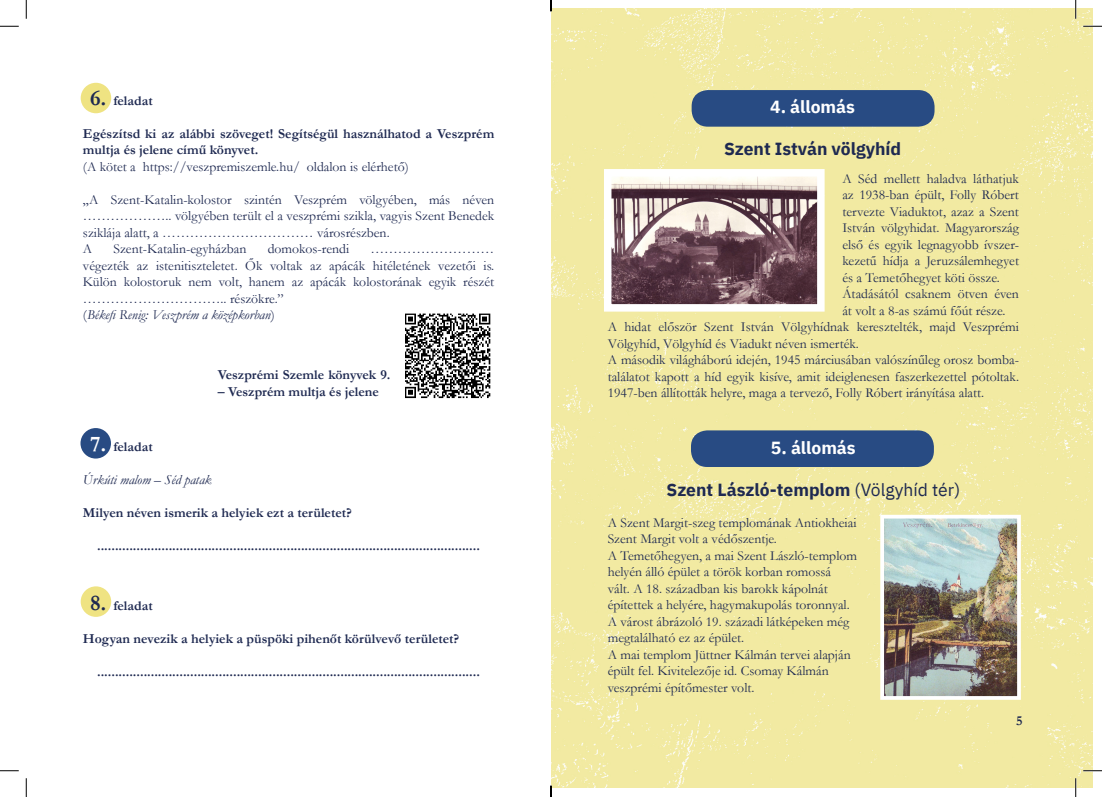
<style>
.page{position:relative;width:1102px;height:797px;background:#fff}
.page>*{position:absolute;margin:0;border:0;box-sizing:border-box;transform-origin:0 0}
.t1{font:700 17.5px "IBM Plex Sans";color:#1e2951}
.t2{font:700 17.5px "IBM Plex Sans";color:#fff}
._1törzs{font:13.75px/16.5px "Garamond";color:#1e2951}
.TÖRZS{font:700 13.75px "Garamond";color:#1e2951}
._1törzs-2{font:700 13.75px/16.5px "Garamond";color:#1e2951}
._1törzs-3{font:italic 13.75px "Garamond";color:#1e2951}
.TÖRZS-2{font:italic 13.75px "Garamond";color:#1e2951}
.s1{font-size:22.5px}
.s2{font-style:normal}
.s3{font-size:22.5px;color:#fff}
.s4{font-weight:400}
</style>
<div class="page">
<div style="left:81px;top:83px;width:30px;height:30px;background:#efe382;border-radius:50%"></div>
<div style="left:81px;top:586px;width:30px;height:31px;background:#efe382;border-radius:50%"></div>
<div style="left:80px;top:428px;width:31px;height:30px;background:#284b83;border-radius:50%"></div>
<div style="left:551px;top:9px;width:541px;height:778px;background:#f2eaa2"></div>
<div style="left:691px;top:90px;width:243px;height:37px;background:#284b83;border-radius:16px"></div>
<div style="left:691px;top:430px;width:242px;height:37px;background:#284b83;border-radius:16px"></div>
<img style="left:613px;top:178px;width:202px;height:124px">
<div style="left:604px;top:169px;width:220px;height:142px;border:8px solid #fff"></div>
<img style="left:885px;top:520px;width:130px;height:174px">
<div style="left:880px;top:515px;width:140px;height:184px;border:4px solid #fff"></div>
<img style="left:405px;top:313px;width:86px;height:86px">
<svg style="left:0;top:25px;width:19px;height:2px"></svg>
<svg style="left:1083px;top:25px;width:18px;height:2px"></svg>
<svg style="left:0;top:770px;width:19px;height:1px"></svg>
<svg style="left:1083px;top:770px;width:18px;height:1px"></svg>
<svg style="left:25px;top:0;width:2px;height:19px"></svg>
<svg style="left:25px;top:778px;width:2px;height:19px"></svg>
<svg style="left:1074px;top:0;width:2px;height:19px"></svg>
<svg style="left:1074px;top:778px;width:2px;height:19px"></svg>
<svg style="left:550px;top:785px;width:1px;height:12px"></svg>
<p class="TÖRZS" style="left:90px;top:91px;width:64px"><span class="s1">6.</span> feladat</p>
<p class="_1törzs-2" style="left:83px;top:125px;width:413px">Egészítsd ki az alábbi szöveget! Segítségül használhatod a Veszprém multja és jelene című könyvet.</p>
<p class="_1törzs" style="left:83px;top:158px;width:327px">(A kötet a https://veszpremiszemle.hu/ oldalon is elérhető)</p>
<p class="_1törzs" style="left:83px;top:191px;width:413px;text-align:justify">„A Szent-Katalin-kolostor szintén Veszprém völgyében, más néven ……………….. völgyében terült el a veszprémi szikla, vagyis Szent Benedek sziklája alatt, a …………………………… városrészben.</p>
<p class="_1törzs" style="left:83px;top:240px;width:11px">A</p>
<p class="_1törzs" style="left:113px;top:240px;width:135px">Szent-Katalin-egyházban</p>
<p class="_1törzs" style="left:268px;top:240px;width:83px">domokos-rendi</p>
<p class="_1törzs" style="left:83px;top:240px;width:413px;text-align:justify;text-indent:287px">……………………… végezték az istenitiszteletet. Ők voltak az apácák hitéletének vezetői is.<br>Külön kolostoruk nem volt, hanem az apácák kolostorának egyik részét ………………………….. részökre.”</p>
<p class="_1törzs-3" style="left:83px;top:306px;width:193px"><span class="s2">(</span>Békefi Renig: Veszprém a középkorban<span class="s2">)</span></p>
<p class="_1törzs-2" style="left:218px;top:367px;width:174px">Veszprémi Szemle könyvek 9.</p>
<p class="_1törzs-2" style="left:218px;top:383px;width:163px">– Veszprém multja és jelene</p>
<p class="TÖRZS" style="left:90px;top:437px;width:64px"><span class="s3">7.</span> feladat</p>
<p class="TÖRZS-2" style="left:83px;top:470px;width:130px">Úrkúti malom – Séd patak</p>
<p class="TÖRZS" style="left:83px;top:503px;width:270px">Milyen néven ismerik a helyiek ezt a területet?</p>
<p class="TÖRZS" style="left:97px;top:536px;width:384px">...........................................................................................................</p>
<p class="TÖRZS" style="left:90px;top:596px;width:64px"><span class="s1">8.</span> feladat</p>
<p class="TÖRZS" style="left:83px;top:629px;width:378px">Hogyan nevezik a helyiek a püspöki pihenőt körülvevő területet?</p>
<p class="TÖRZS" style="left:97px;top:662px;width:384px">...........................................................................................................</p>
<p class="t2" style="left:770px;top:93px;width:86px">4. állomás</p>
<p class="t1" style="left:724px;top:135px;width:179px">Szent István völgyhíd</p>
<p class="_1törzs" style="left:842px;top:170px;width:178px;text-align:justify">A Séd mellett haladva láthatjuk az 1938-ban épült, Folly Róbert tervezte Viaduktot, azaz a Szent István völgyhidat. Magyarország első és egyik legnagyobb ívszer&shy;kezetű hídja a Jeruzsálemhegyet és a Temetőhegyet köti össze.</p>
<p class="_1törzs" style="left:842px;top:285px;width:178px">Átadásától csaknem ötven éven át volt a 8-as számú főút része.</p>
<p class="_1törzs" style="left:607px;top:318px;width:413px">A hidat először Szent István Völgyhídnak keresztelték, majd Veszprémi<br>Völgyhíd, Völgyhíd és Viadukt néven ismerték.</p>
<p class="_1törzs" style="left:607px;top:351px;width:413px;text-align:justify">A második világháború idején, 1945 márciusában valószínűleg orosz bomba&shy;találatot kapott a híd egyik kisíve, amit ideiglenesen faszerkezettel pótoltak.<br>1947-ben állították helyre, maga a tervező, Folly Róbert irányítása alatt.</p>
<p class="t2" style="left:770px;top:433px;width:86px">5. állomás</p>
<p class="t1" style="left:666px;top:475px;width:295px">Szent László-templom <span class="s4">(Völgyhíd tér)</span></p>
<p class="_1törzs" style="left:607px;top:514px;width:250px">A Szent Margit-szeg templomának Antiokheiai<br>Szent Margit volt a védőszentje.</p>
<p class="_1törzs" style="left:607px;top:547px;width:251px">A Temetőhegyen, a mai Szent László-templom helyén álló épület a török korban romossá<br>vált. A 18. században kis barokk kápolnát építettek a helyére, hagymakupolás toronnyal.<br>A várost ábrázoló 19. századi látképeken még megtalálható ez az épület.</p>
<p class="_1törzs" style="left:607px;top:646px;width:244px">A mai templom Jüttner Kálmán tervei alapján épült fel. Kivitelezője id. Csomay Kálmán veszprémi építőmester volt.</p>
<p class="TÖRZS" style="left:1015px;top:711px;width:8px">5</p>
</div>
